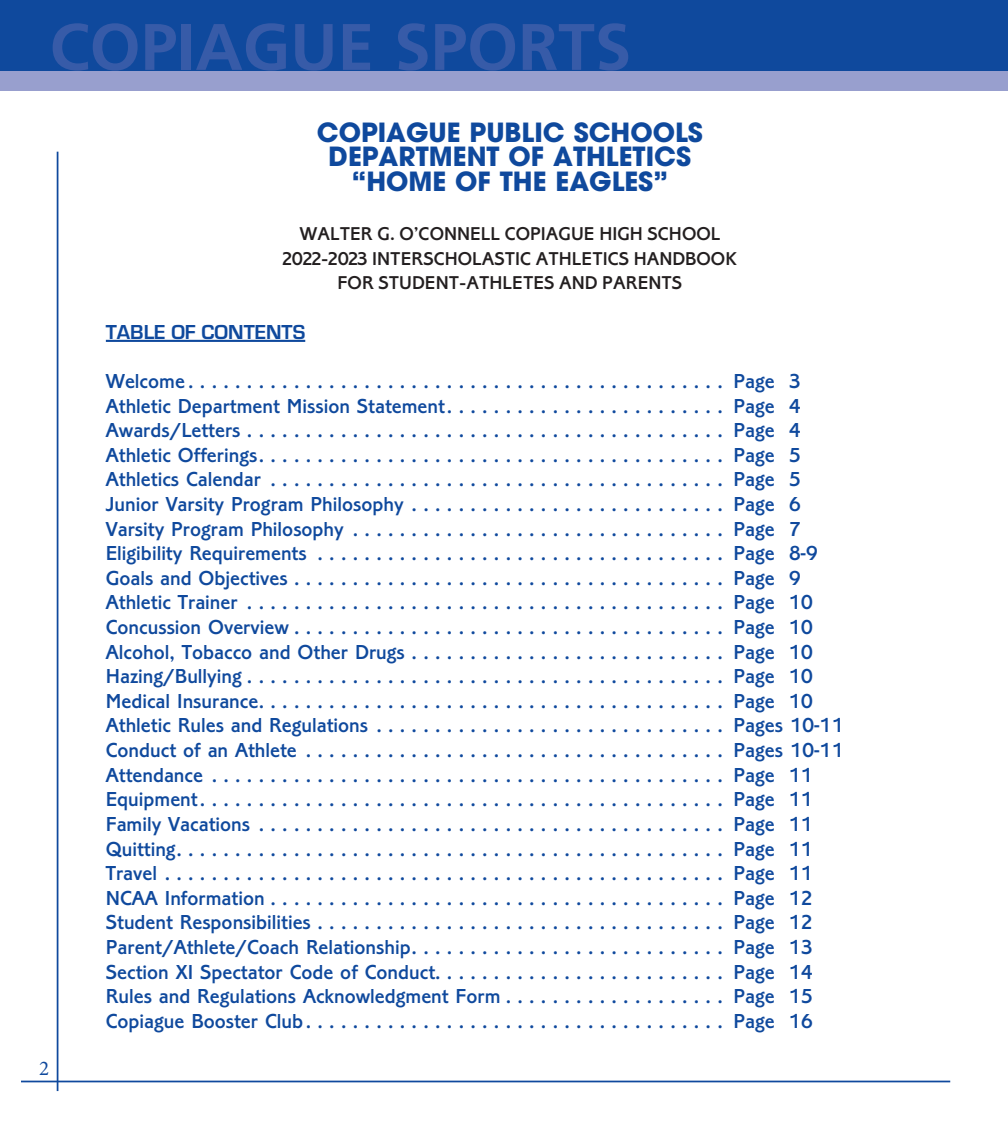
<style>
.page{position:relative;width:1008px;height:1134px;background:#fff}
.page>*{position:absolute;margin:0;border:0;box-sizing:border-box;transform-origin:0 0}
.t1{font:700 65.62px "Frutiger";color:#375ba8}
.t2{font:700 26.25px/24.7px "Avant Garde";color:#0f499d;text-align:center}
.t3{font:500 21px/24.7px "Corinthian T";color:#0f499d}
.t4{font:700 21px "Eurostile T";color:#0f499d}
.t5{font:21px "Minion Pro";color:#0f499d}
.t6{font:19.25px/24.7px "Corinthian Medium Plain";color:#231f20;text-align:center}
</style>
<div class="page">
<hr style="left:57px;top:152px;width:1px;height:939px;background:#0f499d">
<hr style="left:21px;top:1081px;width:929px;height:1px;background:#0f499d">
<hr style="left:106px;top:340px;width:199px;height:2px;background:#0f499d">
<div style="left:0;top:1px;width:1008px;height:89px;background:#989fce"></div>
<div style="left:0;top:0;width:1008px;height:70px;background:#0f499d"></div>
<h1 class="t1" style="left:50px;top:9px;width:583px">COPIAGUE SPORTS</h1>
<p class="t5" style="left:39px;top:1054px;width:12px">2</p>
<p class="t2" style="left:317px;top:120px;width:387px">COPIAGUE PUBLIC SCHOOLS<br>DEPARTMENT OF ATHLETICS “HOME OF THE EAGLES”</p>
<p class="t6" style="left:283px;top:221px;width:455px">WALTER G. O’CONNELL COPIAGUE HIGH SCHOOL<br>2022-2023 INTERSCHOLASTIC ATHLETICS HANDBOOK<br>FOR STUDENT-ATHLETES AND PARENTS</p>
<p class="t4" style="left:106px;top:320px;width:201px">TABLE OF CONTENTS</p>
<p class="t3" style="left:106px;top:369px;width:740px">Welcome . . . . . . . . . . . . . . . . . . . . . . . . . . . . . . . . . . . . . . . . . . . . . . Page 3<br>Athletic Department Mission Statement . . . . . . . . . . . . . . . . . . . . . . . . Page 4<br>Awards/Letters . . . . . . . . . . . . . . . . . . . . . . . . . . . . . . . . . . . . . . . . . Page 4<br>Athletic Offerings . . . . . . . . . . . . . . . . . . . . . . . . . . . . . . . . . . . . . . . . Page 5<br>Athletics Calendar . . . . . . . . . . . . . . . . . . . . . . . . . . . . . . . . . . . . . . . Page 5<br>Junior Varsity Program Philosophy . . . . . . . . . . . . . . . . . . . . . . . . . . . Page 6<br>Varsity Program Philosophy . . . . . . . . . . . . . . . . . . . . . . . . . . . . . . . . Page 7<br>Eligibility Requirements . . . . . . . . . . . . . . . . . . . . . . . . . . . . . . . . . . . Page 8-9<br>Goals and Objectives . . . . . . . . . . . . . . . . . . . . . . . . . . . . . . . . . . . . . Page 9<br>Athletic Trainer . . . . . . . . . . . . . . . . . . . . . . . . . . . . . . . . . . . . . . . . . Page 10<br>Concussion Overview . . . . . . . . . . . . . . . . . . . . . . . . . . . . . . . . . . . . . Page 10<br>Alcohol, Tobacco and Other Drugs . . . . . . . . . . . . . . . . . . . . . . . . . . . Page 10<br>Hazing/Bullying . . . . . . . . . . . . . . . . . . . . . . . . . . . . . . . . . . . . . . . . . Page 10<br>Medical Insurance . . . . . . . . . . . . . . . . . . . . . . . . . . . . . . . . . . . . . . . . Page 10<br>Athletic Rules and Regulations . . . . . . . . . . . . . . . . . . . . . . . . . . . . . . Pages 10-11<br>Conduct of an Athlete . . . . . . . . . . . . . . . . . . . . . . . . . . . . . . . . . . . . Pages 10-11<br>Attendance . . . . . . . . . . . . . . . . . . . . . . . . . . . . . . . . . . . . . . . . . . . . Page 11<br>Equipment . . . . . . . . . . . . . . . . . . . . . . . . . . . . . . . . . . . . . . . . . . . . . Page 11<br>Family Vacations . . . . . . . . . . . . . . . . . . . . . . . . . . . . . . . . . . . . . . . . Page 11<br>Quitting . . . . . . . . . . . . . . . . . . . . . . . . . . . . . . . . . . . . . . . . . . . . . . . Page 11<br>Travel . . . . . . . . . . . . . . . . . . . . . . . . . . . . . . . . . . . . . . . . . . . . . . . . Page 11<br>NCAA Information . . . . . . . . . . . . . . . . . . . . . . . . . . . . . . . . . . . . . . . Page 12<br>Student Responsibilities . . . . . . . . . . . . . . . . . . . . . . . . . . . . . . . . . . . Page 12<br>Parent/Athlete/Coach Relationship . . . . . . . . . . . . . . . . . . . . . . . . . . . Page 13<br>Section XI Spectator Code of Conduct. . . . . . . . . . . . . . . . . . . . . . . . . Page 14<br>Rules and Regulations Acknowledgment Form . . . . . . . . . . . . . . . . . . . Page 15<br>Copiague Booster Club . . . . . . . . . . . . . . . . . . . . . . . . . . . . . . . . . . . . Page 16</p>
</div>
